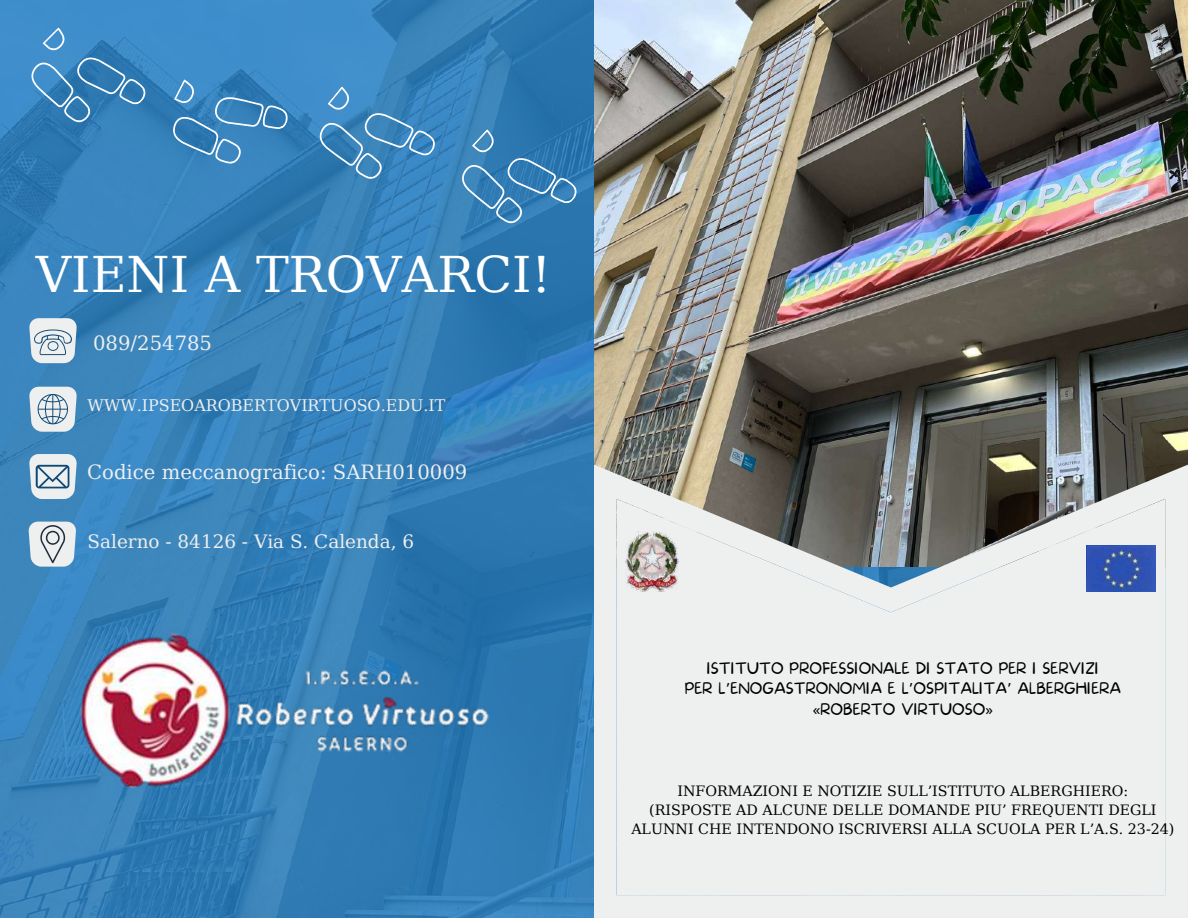
<style>
.page{position:relative;width:1188px;height:918px;background:#fff}
.page>*{position:absolute;margin:0;border:0;box-sizing:border-box;transform-origin:0 0}
.t1{font:49.2px "DejaVu Serif";color:#fff}
.t2{font:19.65px "DejaVu Serif";color:#eeefef}
.t3{font:18.45px "DejaVu Serif";color:#eeefef}
.t4{font:15.9px "DejaVu Serif";color:#eeefef}
.t5{font:100 15px/20.2px "More Sugar";color:#000;text-align:center}
.t6{font:14.25px/19.2px "DejaVu Serif";color:#000;text-align:center}
.s1{font-family:"Noto Sans Gurmukhi";font-weight:400}
.s2{font-family:"Noto Sans";font-weight:400}
</style>
<div class="page">
<img style="left:0;top:0;width:595px;height:918px">
<img style="left:595px;top:0;width:593px;height:465px">
<svg style="left:594px;top:465px;width:594px;height:453px;background:#dadbdb"></svg>
<img style="left:626px;top:532px;width:53px;height:59px">
<img style="left:1086px;top:545px;width:69px;height:46px">
<svg style="left:29px;top:318px;width:48px;height:45px;background:#c7d4de"></svg>
<svg style="left:29px;top:387px;width:48px;height:45px;background:#c2d1dc"></svg>
<svg style="left:29px;top:454px;width:48px;height:45px;background:#bdcdd8"></svg>
<svg style="left:29px;top:522px;width:47px;height:45px;background:#cbd4da"></svg>
<img style="left:77px;top:629px;width:416px;height:174px">
<svg style="left:456px;top:129px;width:125px;height:100px;background:#3d83b8"></svg>
<svg style="left:314px;top:86px;width:125px;height:99px;background:#448bc0"></svg>
<svg style="left:168px;top:79px;width:124px;height:91px;background:#4289bf"></svg>
<svg style="left:25px;top:27px;width:125px;height:101px;background:#4189c0"></svg>
<h1 class="t1" style="left:36px;top:247px;width:517px">VIENI A TROVARCI!</h1>
<h2 class="t2" style="left:93px;top:332px;width:121px">089/254785</h2>
<p class="t4" style="left:88px;top:396px;width:359px">WWW.IPSEOAROBERTOVIRTUOSO.EDU.IT</p>
<h2 class="t2" style="left:87px;top:461px;width:382px">Codice meccanografico: SARH010009</h2>
<p class="t3" style="left:88px;top:531px;width:328px">Salerno - 84126 - Via S. Calenda, 6</p>
<p class="t5" style="left:685px;top:659px;width:438px">ISTITUTO PROFESSIONALE DI STATO PER I SERVIZI<br>PER L<span class="s1">’</span>ENOGASTRONOMIA E L<span class="s1">’</span>OSPITALITA<span class="s1">’</span> ALBERGHIERA <span class="s2">«</span>ROBERTO VIRTUOSO<span class="s2">»</span></p>
<p class="t6" style="left:631px;top:781px;width:545px">INFORMAZIONI E NOTIZIE SULL’ISTITUTO ALBERGHIERO:<br>(RISPOSTE AD ALCUNE DELLE DOMANDE PIU’ FREQUENTI DEGLI<br>ALUNNI CHE INTENDONO ISCRIVERSI ALLA SCUOLA PER L’A.S. 23-24)</p>
</div>
